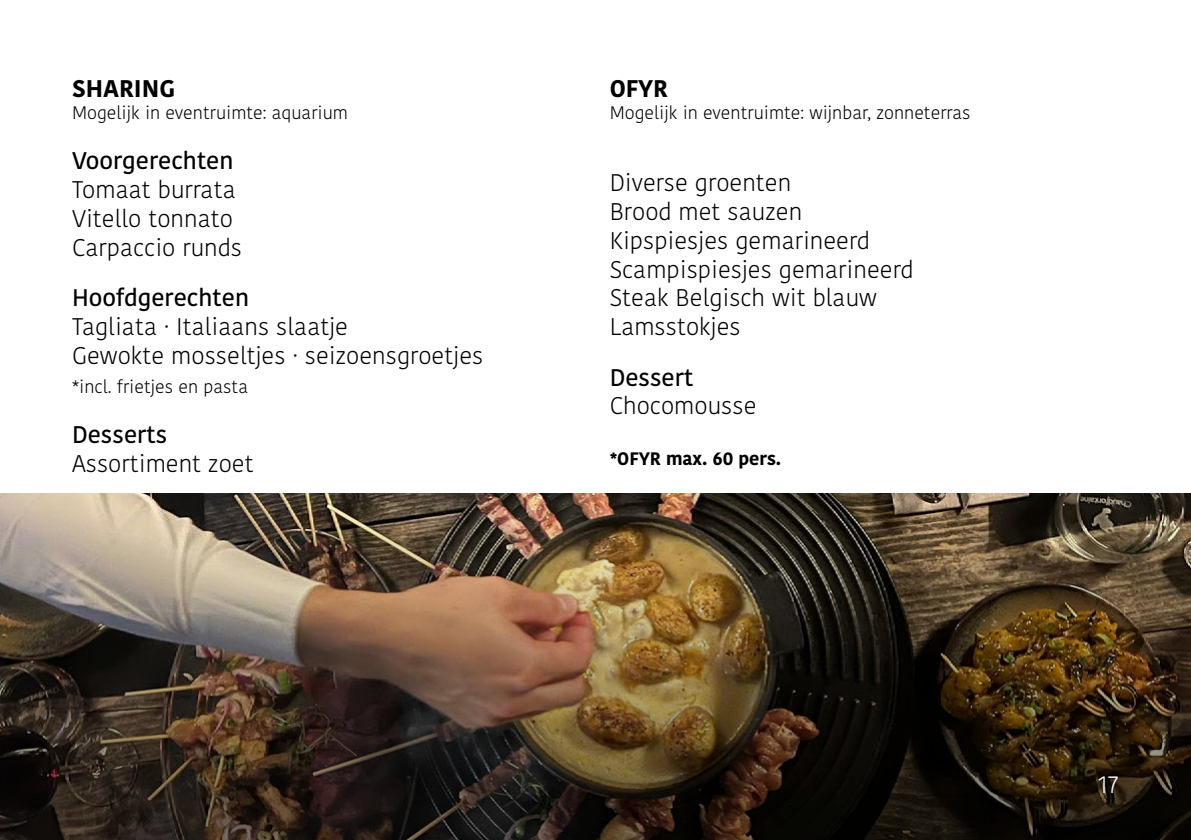
<style>
.page{position:relative;width:1191px;height:840px;background:#fff}
.page>*{position:absolute;margin:0;border:0;box-sizing:border-box;transform-origin:0 0}
.t1{font:300 24px/28.8px "Kohinoor Bangla";color:#000}
.t2{font:500 24px "Kohinoor Bangla";color:#000}
.t3{font:700 24px "Kohinoor Bangla";color:#000}
.t4{font:300 24px "Kohinoor Bangla";color:#fff}
.t5{font:300 18px "Kohinoor Bangla";color:#000}
.t6{font:700 18px "Kohinoor Bangla";color:#000}
</style>
<div class="page">
<img style="left:0;top:493px;width:1191px;height:346px">
<p class="t3" style="left:72px;top:68px;width:105px">SHARING</p>
<p class="t5" style="left:72px;top:99px;width:278px">Mogelijk in eventruimte: aquarium</p>
<p class="t2" style="left:72px;top:142px;width:163px">Voorgerechten</p>
<p class="t1" style="left:72px;top:175px;width:172px">Tomaat burrata<br>Vitello tonnato<br>Carpaccio runds</p>
<p class="t2" style="left:72px;top:278px;width:178px">Hoofdgerechten</p>
<p class="t1" style="left:72px;top:312px;width:413px">Tagliata · Italiaans slaatje<br>Gewokte mosseltjes · seizoensgroetjes</p>
<p class="t5" style="left:72px;top:373px;width:178px">*incl. frietjes en pasta</p>
<p class="t2" style="left:72px;top:415px;width:97px">Desserts</p>
<p class="t1" style="left:72px;top:448px;width:183px">Assortiment zoet</p>
<p class="t3" style="left:609px;top:68px;width:60px">OFYR</p>
<p class="t5" style="left:609px;top:99px;width:362px">Mogelijk in eventruimte: wijnbar, zonneterras</p>
<p class="t1" style="left:609px;top:168px;width:305px">Diverse groenten<br>Brood met sauzen<br>Kipspiesjes gemarineerd<br>Scampispiesjes gemarineerd<br>Steak Belgisch wit blauw<br>Lamsstokjes</p>
<p class="t2" style="left:609px;top:358px;width:85px">Dessert</p>
<p class="t1" style="left:609px;top:391px;width:148px">Chocomousse</p>
<p class="t6" style="left:609px;top:442px;width:173px">*OFYR max. 60 pers.</p>
<p class="t4" style="left:1098px;top:766px;width:22px">17</p>
</div>
